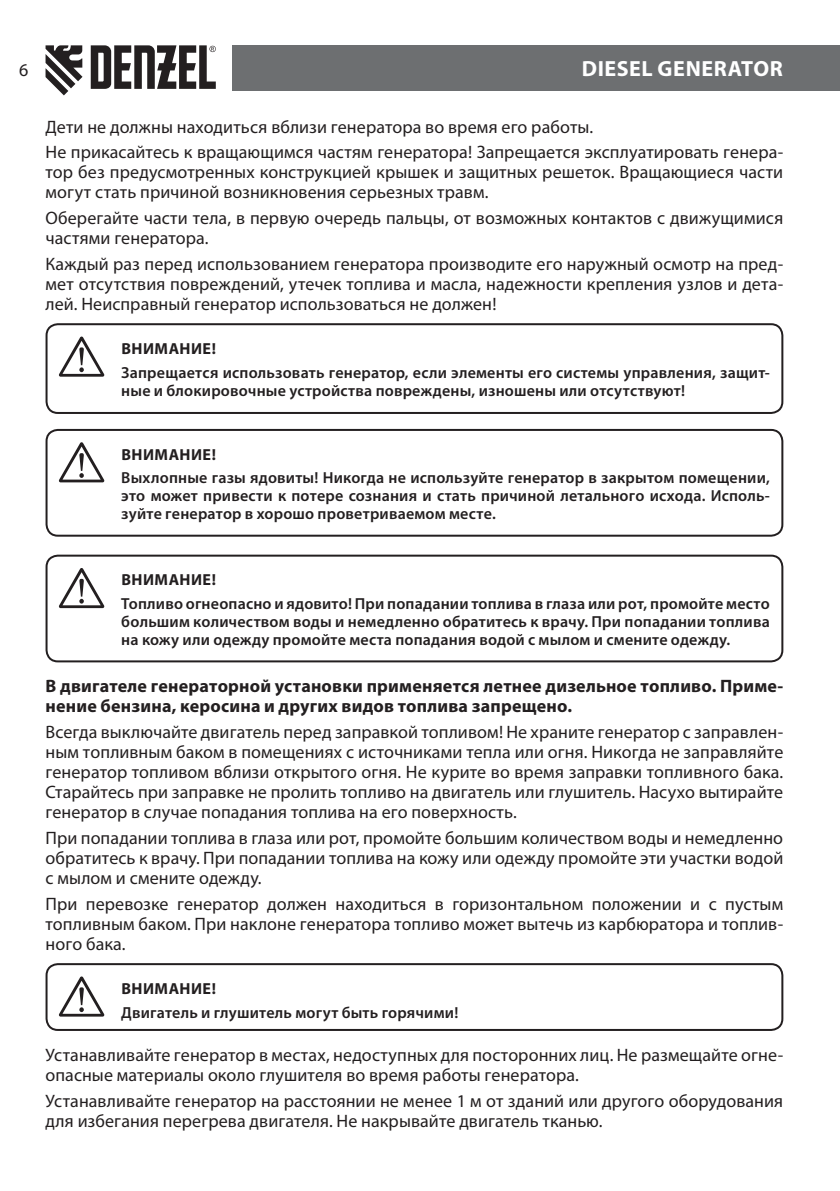
<style>
.page{position:relative;width:840px;height:1191px;background:#fff}
.page>*{position:absolute;margin:0;border:0;box-sizing:border-box;transform-origin:0 0}
.t1{font:700 22px "Myriad Pro";letter-spacing:.025em;color:#fff}
.t2{font:18px/20px "Myriad Pro";letter-spacing:.005em;color:#231f20}
.t3{font:700 18px/20px "Myriad Pro";letter-spacing:.01em;color:#231f20}
.t4{font:600 16px/18px "Myriad Pro";letter-spacing:.01em;color:#231f20;text-align:justify}
.t5{font:700 16px "Myriad Pro";letter-spacing:.025em;color:#231f20}
</style>
<div class="page">
<div style="left:232px;top:45px;width:607px;height:46px;background:#6d6f71"></div>
<svg style="left:45px;top:45px;width:37px;height:50px"></svg>
<svg style="left:91px;top:45px;width:125px;height:44px"></svg>
<svg style="left:59px;top:336px;width:45px;height:41px"></svg>
<div style="left:45px;top:323px;width:738px;height:91px;border:2px solid #231f20;border-radius:11px"></div>
<svg style="left:59px;top:442px;width:45px;height:40px"></svg>
<div style="left:45px;top:429px;width:738px;height:107px;border:2px solid #231f20;border-radius:11px"></div>
<svg style="left:59px;top:568px;width:45px;height:40px"></svg>
<div style="left:45px;top:554px;width:738px;height:108px;border:2px solid #231f20;border-radius:11px"></div>
<svg style="left:59px;top:976px;width:45px;height:40px"></svg>
<div style="left:45px;top:963px;width:738px;height:68px;border:2px solid #231f20;border-radius:11px"></div>
<p class="t2" style="left:19px;top:60px;width:11px">6</p>
<p class="t1" style="left:581px;top:55px;width:202px">DIESEL GENERATOR</p>
<p class="t2" style="left:45px;top:113px;width:739px;line-height:25.6px">Дети не должны находиться вблизи генератора во время его работы.<br>Не прикасайтесь к вращающимся частям генератора! Запрещается эксплуатировать генера-</p>
<p class="t2" style="left:45px;top:162px;width:738px">тор без предусмотренных конструкцией крышек и защитных решеток. Вращающиеся части могут стать причиной возникновения серьезных травм.</p>
<p class="t2" style="left:45px;top:208px;width:739px">Оберегайте части тела, в первую очередь пальцы, от возможных контактов с движущимися частями генератора.</p>
<p class="t2" style="left:45px;top:253px;width:739px;text-align:justify">Каждый раз перед использованием генератора производите его наружный осмотр на пред&shy;мет отсутствия повреждений, утечек топлива и масла, надежности крепления узлов и дета&shy;лей. Неисправный генератор использоваться не должен!</p>
<p class="t5" style="left:121px;top:338px;width:96px">ВНИМАНИЕ!</p>
<p class="t4" style="left:121px;top:363px;width:649px">Запрещается использовать генератор, если элементы его системы управления, защит&shy;ные и блокировочные устройства повреждены, изношены или отсутствуют!</p>
<p class="t5" style="left:121px;top:444px;width:96px">ВНИМАНИЕ!</p>
<p class="t4" style="left:121px;top:468px;width:649px">Выхлопные газы ядовиты! Никогда не используйте генератор в закрытом помещении, это может привести к потере сознания и стать причиной летального исхода. Исполь&shy;зуйте генератор в хорошо проветриваемом месте.</p>
<p class="t5" style="left:121px;top:569px;width:96px">ВНИМАНИЕ!</p>
<p class="t4" style="left:121px;top:594px;width:649px">Топливо огнеопасно и ядовито! При попадании топлива в глаза или рот, промойте место большим количеством воды и немедленно обратитесь к врачу. При попадании топлива на кожу или одежду промойте места попадания водой с мылом и смените одежду.</p>
<p class="t3" style="left:45px;top:676px;width:739px">В ДВИГАТЕЛЕ ГЕНЕРАТОРНОЙ УСТАНОВКИ ПРИМЕНЯЕТСЯ ЛЕТНЕЕ ДИЗЕЛЬНОЕ ТОПЛИВО. ПРИМЕ-<br>НЕНИЕ БЕНЗИНА, КЕРОСИНА И ДРУГИХ ВИДОВ ТОПЛИВА ЗАПРЕЩЕНО.</p>
<p class="t2" style="left:45px;top:722px;width:739px;text-align:justify">Всегда выключайте двигатель перед заправкой топливом! Не храните генератор с заправлен&shy;ным топливным баком в помещениях с источниками тепла или огня. Никогда не заправляйте генератор топливом вблизи открытого огня. Не курите во время заправки топливного бака.<br>Старайтесь при заправке не пролить топливо на двигатель или глушитель. Насухо вытирайте генератор в случае попадания топлива на его поверхность.</p>
<p class="t2" style="left:45px;top:827px;width:738px;text-align:justify">При попадании топлива в глаза или рот, промойте большим количеством воды и немедленно обратитесь к врачу. При попадании топлива на кожу или одежду промойте эти участки водой с мылом и смените одежду.</p>
<p class="t2" style="left:45px;top:893px;width:739px;text-align:justify">При перевозке генератор должен находиться в горизонтальном положении и с пустым топливным баком. При наклоне генератора топливо может вытечь из карбюратора и топлив&shy;ного бака.</p>
<p class="t5" style="left:121px;top:978px;width:96px">ВНИМАНИЕ!</p>
<p class="t4" style="left:121px;top:1002px;width:338px">Двигатель и глушитель могут быть горячими!</p>
<p class="t2" style="left:45px;top:1044px;width:738px">Устанавливайте генератор в местах, недоступных для посторонних лиц. Не размещайте огне&shy;опасные материалы около глушителя во время работы генератора.</p>
<p class="t2" style="left:45px;top:1090px;width:738px">Устанавливайте генератор на расстоянии не менее 1 м от зданий или другого оборудования для избегания перегрева двигателя. Не накрывайте двигатель тканью.</p>
</div>
